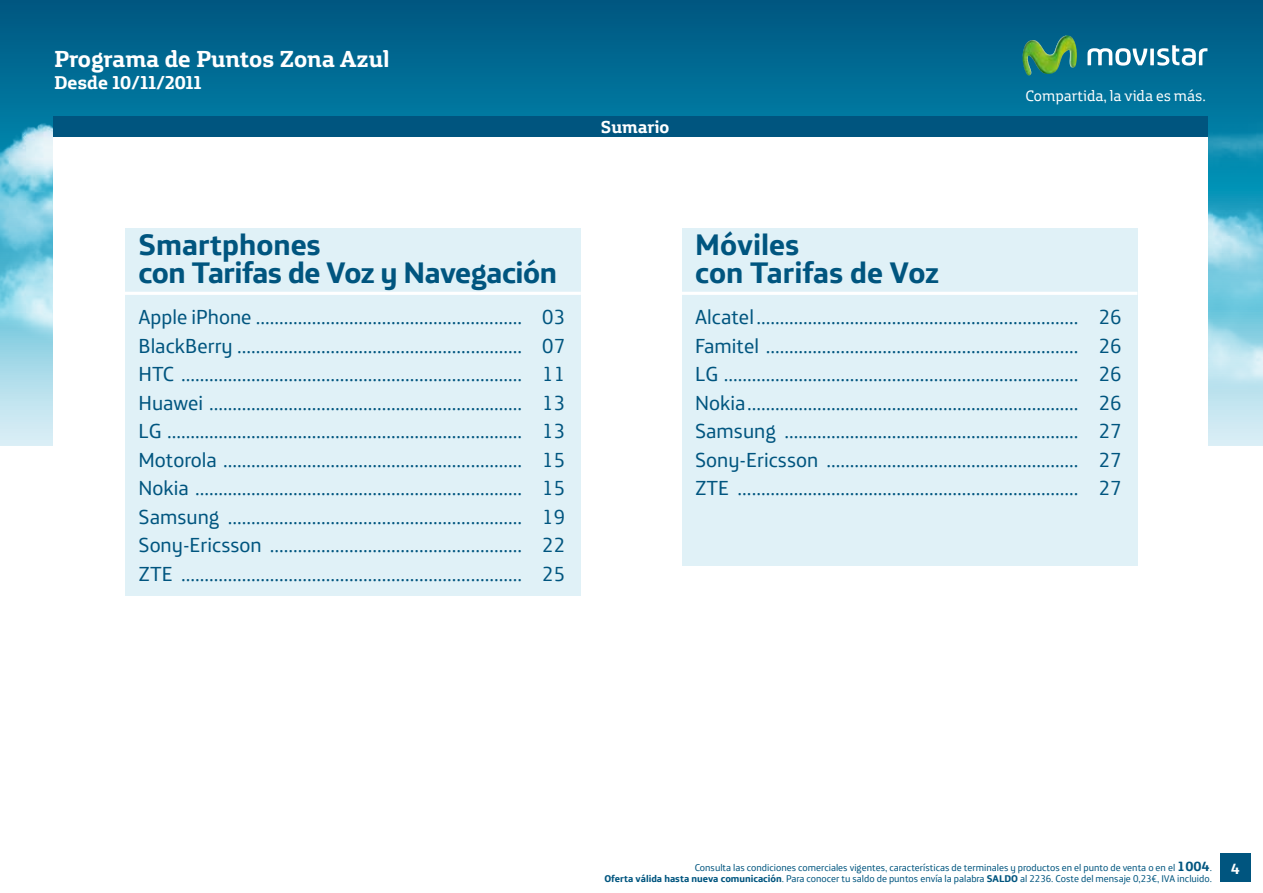
<style>
.page{position:relative;width:1263px;height:893px;background:#fff}
.page>*{position:absolute;margin:0;border:0;box-sizing:border-box;transform-origin:0 0}
.t1{font:700 30px/28.5px "Movistar Text";color:#00557f}
.t2{font:700 23.55px "Movistar Headline";color:#fff}
.t3{font:20.55px/28.5px "Movistar Text";color:#00557f;text-align:justify}
.t4{font:700 18.75px "Movistar Headline";color:#fff}
.t5{font:700 17.55px "Movistar Headline";color:#fff}
.t6{font:15.3px "Movistar Headline";color:#fff}
.t7{font:700 15px "Movistar Text";color:#fff}
.t8{font:9.9px/10.5px "Movistar Text";color:#00557f;text-align:right}
.s1{font-weight:700;font-size:13.5px}
.s2{font-weight:700}
</style>
<div class="page">
<div style="left:0;top:0;width:1263px;height:589px;background:#00608a"></div>
<img style="left:0;top:66px;width:819px;height:380px">
<img style="left:449px;top:80px;width:814px;height:345px">
<img style="left:1022px;top:35px;width:55px;height:40px">
<svg style="left:1087px;top:45px;width:120px;height:21px"></svg>
<div style="left:1220px;top:854px;width:30px;height:28px;background:#00557f"></div>
<div style="left:0;top:446px;width:1263px;height:393px;background:#fff"></div>
<div style="left:54px;top:116px;width:1154px;height:21px;background:#00557f"></div>
<div style="left:54px;top:137px;width:1154px;height:567px;background:#fff"></div>
<div style="left:125px;top:228px;width:456px;height:367px;background:#e0f1f7"></div>
<hr style="left:121px;top:292px;width:460px;height:3px;background:#fff">
<div style="left:682px;top:228px;width:455px;height:338px;background:#e0f1f7"></div>
<hr style="left:677px;top:292px;width:460px;height:3px;background:#fff">
<p class="t2" style="left:54px;top:37px;width:337px">Programa de Puntos Zona Azul</p>
<p class="t4" style="left:54px;top:66px;width:149px">Desde 10/11/2011</p>
<p class="t5" style="left:601px;top:111px;width:70px">Sumario</p>
<p class="t6" style="left:1025px;top:83px;width:182px">Compartida, la vida es más.</p>
<h1 class="t1" style="left:138px;top:227px;width:420px">Smartphones<br>con Tarifas de Voz y Navegación</h1>
<p class="t3" style="left:138px;top:301px;width:428px">Apple iPhone ......................................................... 03<br>BlackBerry ............................................................. 07<br>HTC ......................................................................... 11<br>Huawei ................................................................... 13<br>LG ............................................................................ 13<br>Motorola ................................................................ 15<br>Nokia ...................................................................... 15<br>Samsung ............................................................... 19<br>Sony-Ericsson ...................................................... 22<br>ZTE ......................................................................... 25</p>
<h1 class="t1" style="left:695px;top:227px;width:245px">Móviles<br>con Tarifas de Voz</h1>
<p class="t3" style="left:695px;top:301px;width:428px">Alcatel..................................................................... 26<br>Famitel ................................................................... 26<br>LG ............................................................................ 26<br>Nokia....................................................................... 26<br>Samsung ............................................................... 27<br>Sony-Ericsson ...................................................... 27<br>ZTE ......................................................................... 27</p>
<p class="t8" style="left:604px;top:861px;width:609px">Consulta las condiciones comerciales vigentes, características de terminales y productos en el punto de venta o en el <span class="s1">1004</span>.<br><span class="s2">Oferta válida hasta nueva comunicación</span>. Para conocer tu saldo de puntos envía la palabra <span class="s2">SALDO</span> al 2236. Coste del mensaje 0,23€, IVA incluido.</p>
<p class="t7" style="left:1231px;top:855px;width:10px">4</p>
</div>
